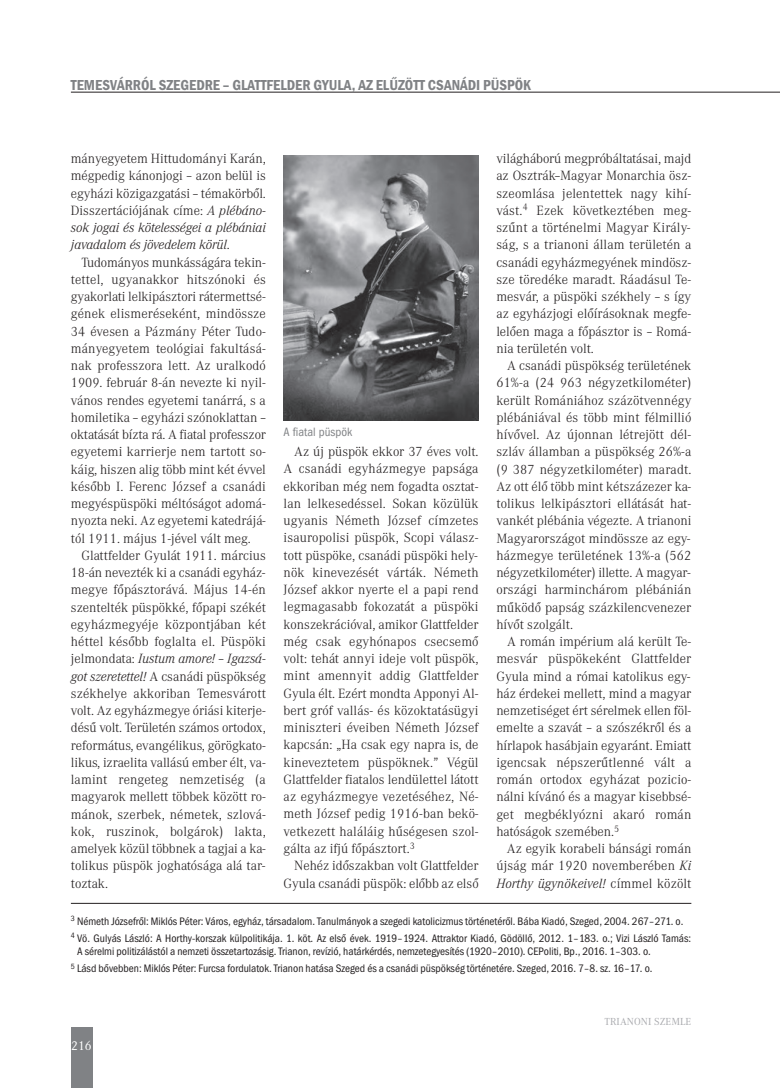
<style>
.page{position:relative;width:780px;height:1088px;background:#fff}
.page>*{position:absolute;margin:0;border:0;box-sizing:border-box;transform-origin:0 0}
.t1{font:600 condensed 15px "Franklin Gothic";color:#808285}
.t2{font:300 13.12px/17.2px "Corporate A";color:#231f20;text-align:justify}
.t3{font:condensed 12.5px "ITC Franklin Gothic Std";color:#808285}
.t4{font:12.5px "Corporate A";color:#fff}
.t5{font:11.25px/17px "Franklin Got Itc TOT Boo Con";color:#231f20}
.t6{font:10px "Corporate A";letter-spacing:.01em;color:#a8a9ad}
.s1{font-style:italic}
</style>
<div class="page">
<hr style="left:71px;top:92px;width:709px;height:1px;background:#231f20">
<div style="left:71px;top:1028px;width:21px;height:60px;background:#808285"></div>
<img style="left:283px;top:156px;width:195px;height:265px">
<hr style="left:71px;top:903px;width:620px;height:1px;background:#231f20">
<p class="t1" style="left:71px;top:76px;width:461px">TEMESVÁRRÓL SZEGEDRE – GLATTFELDER GYULA, AZ ELŰZÖTT CSANÁDI PÜSPÖK</p>
<p class="t2" style="left:496px;top:151px;width:196px">világháború megpróbáltatásai, majd az Osztrák–Magyar Monarchia ösz&shy;szeomlása jelentettek nagy kihí&shy;vást.<sup>4</sup> Ezek következtében meg - szűnt a történelmi Magyar Király&shy;ság, s a trianoni állam területén a csanádi egyházmegyének mindösz&shy;sze töredéke maradt. Ráadásul Te&shy;mesvár, a püspöki székhely – s így az egyházjogi előírásoknak megfe&shy;lelően maga a főpásztor is – Romá&shy;nia területén volt.</p>
<p class="t2" style="left:496px;top:358px;width:196px;text-indent:11px">A csanádi püspökség területének 61%-a (24 963 négyzetkilométer) került Romániához százötvennégy plébániával és több mint félmillió hívővel. Az újonnan létrejött dél - szláv államban a püspökség 26%-a (9 387 négyzetkilométer) maradt.<br>Az ott élő több mint kétszázezer ka&shy;tolikus lelkipásztori ellátását hat&shy;vankét plébánia végezte. A trianoni Magyarországot mindössze az egy&shy;házmegye területének 13%-a (562 négyzetkilométer) illette. A magyar&shy;országi harminchárom plébánián működő papság százkilencvenezer hívőt szolgált.</p>
<p class="t2" style="left:496px;top:634px;width:196px;text-indent:11px">A román impérium alá került Te&shy;mesvár püspökeként Glattfelder Gyula mind a római katolikus egy&shy;ház érdekei mellett, mind a magyar nemzetiséget ért sérelmek ellen föl&shy;emelte a szavát – a szószékről és a hírlapok hasábjain egyaránt. Emiatt igencsak népszerűtlenné vált a román ortodox egyházat pozicio&shy;nálni kívánó és a magyar kisebbsé&shy;get megbéklyózni akaró román hatóságok szemében.<sup>5</sup></p>
<p class="t2" style="left:496px;top:841px;width:196px;text-indent:11px">Az egyik korabeli bánsági román újság már 1920 novemberében <span class="s1">Ki Horthy ügynökeivel!</span> címmel közölt</p>
<p class="t5" style="left:71px;top:913px;width:622px"><sup>3</sup> Németh Józsefről: Miklós Péter: Város, egyház, társadalom. Tanulmányok a szegedi katolicizmus történetéről. Bába Kiadó, Szeged, 2004. 267–271. o.<br><sup>4</sup> Vö. Gulyás László: A Horthy-korszak külpolitikája. 1. köt. Az első évek. 1919–1924. Attraktor Kiadó, Gödöllő, 2012. 1–183. o.; Vizi László Tamás:</p>
<p class="t5" style="left:71px;top:944px;width:583px;text-align:center">A sérelmi politizálástól a nemzeti összetartozásig. Trianon, revízió, határkérdés, nemzetegyesítés (1920–2010). CEPoliti, Bp., 2016. 1–303. o.<br><sup>5</sup> Lásd bővebben: Miklós Péter: Furcsa fordulatok. Trianon hatása Szeged és a csanádi püspökség történetére. Szeged, 2016. 7–8. sz. 16–17. o.</p>
<p class="t2" style="left:71px;top:151px;width:196px">mányegyetem Hittudományi Karán, mégpedig kánonjogi – azon belül is egyházi közigazgatási – témakörből.<br>Disszertációjának címe: <span class="s1">A plébáno&shy;sok jogai és kötelességei a plébániai javadalom és jövedelem körül</span>.</p>
<p class="t2" style="left:71px;top:254px;width:196px;text-indent:11px">Tudományos munkásságára tekin&shy;tettel, ugyanakkor hitszónoki és gyakorlati lelkipásztori rátermettsé&shy;gének elismeréseként, mindössze 34 évesen a Pázmány Péter Tudo&shy;mányegyetem teológiai fakultásá&shy;nak professzora lett. Az uralkodó 1909. február 8-án nevezte ki nyil&shy;vános rendes egyetemi tanárrá, s a homiletika – egyházi szónoklattan – oktatását bízta rá. A fiatal professzor egyetemi karrierje nem tartott so&shy;káig, hiszen alig több mint két évvel később I. Ferenc József a csanádi megyéspüspöki méltóságot adomá&shy;nyozta neki. Az egyetemi katedrájá&shy;tól 1911. május 1-jével vált meg.</p>
<p class="t2" style="left:71px;top:548px;width:196px;text-indent:11px">Glattfelder Gyulát 1911. március 18-án nevezték ki a csanádi egyház&shy;megye főpásztorává. Május 14-én szentelték püspökké, főpapi székét egyházmegyéje központjában két héttel később foglalta el. Püspöki jelmondata: <span class="s1">Iustum amore!</span> – <span class="s1">Igazsá&shy;got szeretettel!</span> A csanádi püspökség székhelye akkoriban Temesvárott volt. Az egyházmegye óriási kiterje&shy;désű volt. Területén számos ortodox, református, evangélikus, görögkato&shy;likus, izraelita vallású ember élt, va&shy;lamint rengeteg nemzetiség (a magyarok mellett többek között ro&shy;mánok, szerbek, németek, szlová&shy;kok, ruszinok, bolgárok) lakta, amelyek közül többnek a tagjai a ka&shy;tolikus püspök joghatósága alá tar&shy;toztak.</p>
<p class="t3" style="left:283px;top:427px;width:70px">A fiatal püspök</p>
<p class="t2" style="left:283px;top:444px;width:196px;text-indent:11px">Az új püspök ekkor 37 éves volt.<br>A csanádi egyházmegye papsága ekkoriban még nem fogadta osztat&shy;lan lelkesedéssel. Sokan közülük ugyanis Németh József címzetes isauropolisi püspök, Scopi válasz&shy;tott püspöke, csanádi püspöki hely&shy;nök kinevezését várták. Németh József akkor nyerte el a papi rend legmagasabb fokozatát a püspöki konszekrációval, amikor Glattfelder még csak egyhónapos csecsemő volt: tehát annyi ideje volt püspök, mint amennyit addig Glattfelder Gyula élt. Ezért mondta Apponyi Al&shy;bert gróf vallás- és közoktatásügyi miniszteri éveiben Németh József kapcsán: „Ha csak egy napra is, de kineveztetem püspöknek.” Végül Glattfelder fiatalos lendülettel látott az egyházmegye vezetéséhez, Né&shy;meth József pedig 1916-ban bekö&shy;vetkezett haláláig hűségesen szol - gálta az ifjú főpásztort.<sup>3</sup></p>
<p class="t2" style="left:283px;top:858px;width:196px;text-align:right">Nehéz időszakban volt Glattfelder<br>Gyula csanádi püspök: előbb az első</p>
<p class="t4" style="left:71px;top:1038px;width:22px">216</p>
<p class="t6" style="left:604px;top:1016px;width:88px">TRIANONI SZEMLE</p>
</div>
